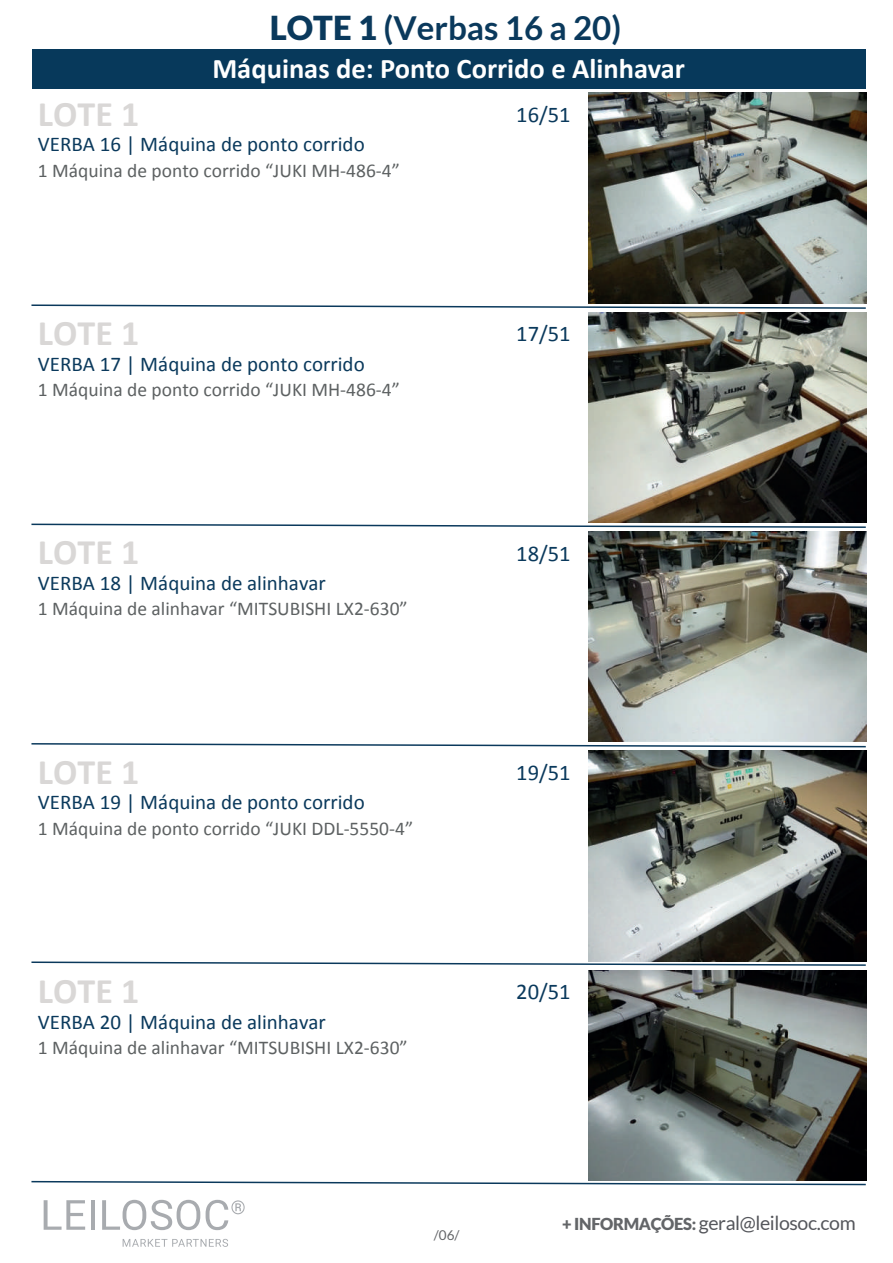
<style>
.page{position:relative;width:893px;height:1263px;background:#fff}
.page>*{position:absolute;margin:0;border:0;box-sizing:border-box;transform-origin:0 0}
.t1{font:700 36px "Calibri";color:#d9d7d6}
.t2{font:700 33px "Lato";color:#0a395c}
.t3{font:700 28.5px "Calibri";color:#fff}
.t4{font:22.5px "Calibri";color:#0a395c}
.t5{font:21px "Calibri";color:#0a395c}
.t6{font:19.5px "Calibri";color:#5d6162}
.t7{font:19.5px "Lato";letter-spacing:-.02em;color:#55575c}
.t8{font:13.5px "Lato";color:#636568}
.s1{font-weight:900}
.s2{font-weight:900;font-size:16.5px;color:#636568}
</style>
<div class="page">
<svg style="left:44px;top:1200px;width:41px;height:30px"></svg>
<hr style="left:91px;top:1200px;width:4px;height:30px;background:#a8abaf">
<svg style="left:102px;top:1200px;width:98px;height:30px"></svg>
<svg style="left:206px;top:1200px;width:39px;height:30px"></svg>
<svg style="left:123px;top:1239px;width:105px;height:8px"></svg>
<div style="left:32px;top:49px;width:834px;height:39px;background:#07395b"></div>
<svg style="left:31px;top:304px;width:835px;height:5px"></svg>
<svg style="left:31px;top:523px;width:835px;height:5px"></svg>
<svg style="left:31px;top:743px;width:835px;height:5px"></svg>
<svg style="left:31px;top:961px;width:836px;height:5px"></svg>
<svg style="left:31px;top:1180px;width:836px;height:6px"></svg>
<img style="left:588px;top:93px;width:278px;height:210px">
<img style="left:588px;top:312px;width:278px;height:210px">
<img style="left:588px;top:531px;width:278px;height:211px">
<img style="left:588px;top:751px;width:278px;height:210px">
<img style="left:588px;top:970px;width:278px;height:210px">
<h2 class="t2" style="left:270px;top:9px;width:353px"><span class="s1">LOTE 1</span> (Verbas 16 a 20)</h2>
<h3 class="t3" style="left:212px;top:48px;width:474px">Máquinas de: Ponto Corrido e Alinhavar</h3>
<h1 class="t1" style="left:38px;top:89px;width:103px">LOTE 1</h1>
<p class="t4" style="left:516px;top:101px;width:56px">16/51</p>
<p class="t5" style="left:38px;top:131px;width:328px">VERBA 16 | Máquina de ponto corrido</p>
<p class="t6" style="left:38px;top:158px;width:363px">1 Máquina de ponto corrido “JUKI MH-486-4”</p>
<h1 class="t1" style="left:38px;top:308px;width:103px">LOTE 1</h1>
<p class="t4" style="left:516px;top:320px;width:56px">17/51</p>
<p class="t5" style="left:38px;top:351px;width:328px">VERBA 17 | Máquina de ponto corrido</p>
<p class="t6" style="left:38px;top:378px;width:363px">1 Máquina de ponto corrido “JUKI MH-486-4”</p>
<h1 class="t1" style="left:38px;top:527px;width:103px">LOTE 1</h1>
<p class="t4" style="left:516px;top:539px;width:56px">18/51</p>
<p class="t5" style="left:38px;top:570px;width:289px">VERBA 18 | Máquina de alinhavar</p>
<p class="t6" style="left:38px;top:597px;width:371px">1 Máquina de alinhavar “MITSUBISHI LX2-630”</p>
<h1 class="t1" style="left:38px;top:746px;width:103px">LOTE 1</h1>
<p class="t4" style="left:516px;top:758px;width:56px">19/51</p>
<p class="t5" style="left:38px;top:789px;width:328px">VERBA 19 | Máquina de ponto corrido</p>
<p class="t6" style="left:38px;top:816px;width:377px">1 Máquina de ponto corrido “JUKI DDL-5550-4”</p>
<h1 class="t1" style="left:38px;top:965px;width:103px">LOTE 1</h1>
<p class="t4" style="left:516px;top:978px;width:56px">20/51</p>
<p class="t5" style="left:38px;top:1008px;width:289px">VERBA 20 | Máquina de alinhavar</p>
<p class="t6" style="left:38px;top:1035px;width:371px">1 Máquina de alinhavar “MITSUBISHI LX2-630”</p>
<p class="t8" style="left:434px;top:1228px;width:27px">/06/</p>
<p class="t7" style="left:562px;top:1212px;width:295px"><span class="s2">+ INFORMAÇÕES:</span> geral@leilosoc.com</p>
</div>
